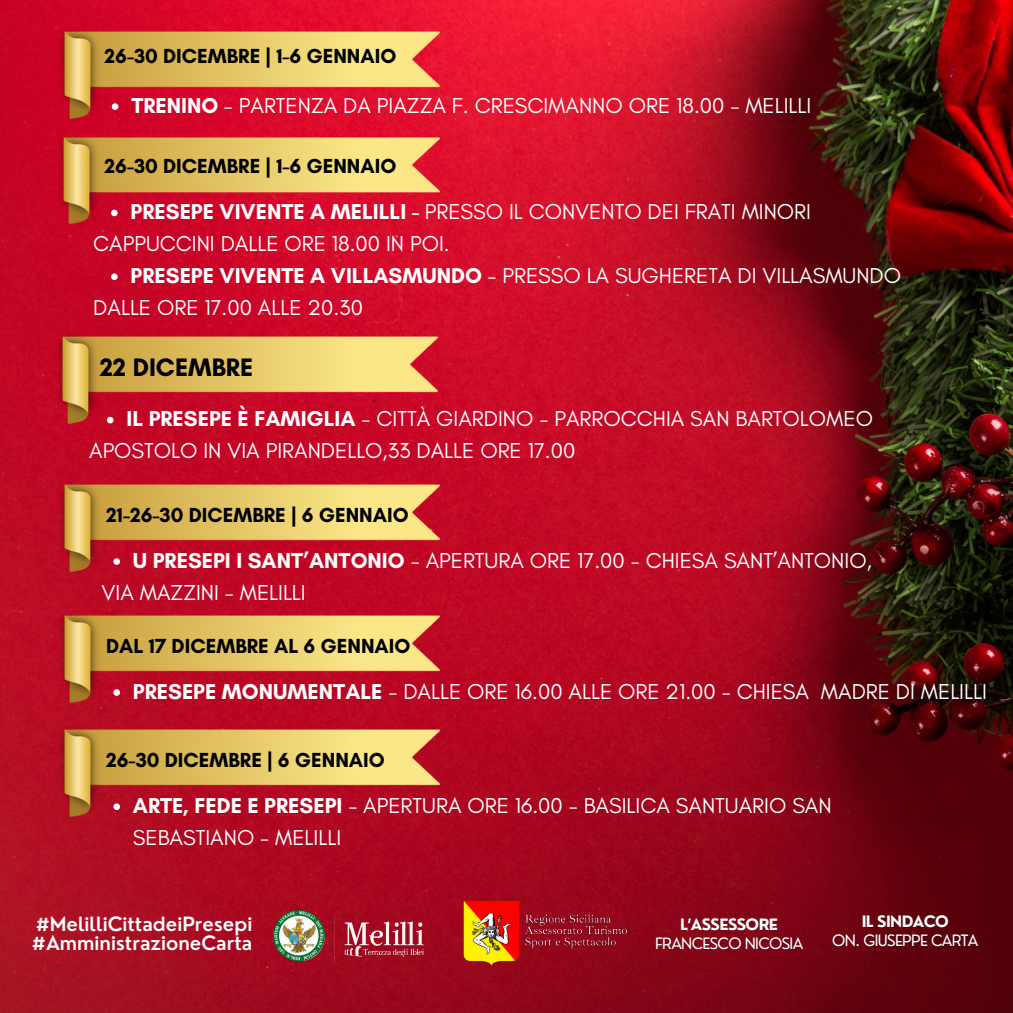
<style>
.page{position:relative;width:1013px;height:1013px;background:#fff}
.page>*{position:absolute;margin:0;border:0;box-sizing:border-box;transform-origin:0 0}
.t1{font:700 25.75px "Glacial Indifference";color:#000}
.t2{font:22px/31.9px "Glacial Indifference";color:#fff}
.t3{font:700 20.75px "Glacial Indifference";color:#000}
.t4{font:600 19.25px "Nourd";color:#fff}
.t5{font:15.25px "Nourd";letter-spacing:-.04em;color:#fff}
.t6{font:700 15.25px "Nourd";letter-spacing:-.04em;color:#fff}
.s1{font-weight:700}
</style>
<div class="page">
<img style="left:0;top:0;width:1012px;height:1012px">
<img style="left:327px;top:905px;width:102px;height:65px">
<img style="left:258px;top:896px;width:69px;height:83px">
<img style="left:464px;top:900px;width:61px;height:67px">
<img style="left:522px;top:910px;width:108px;height:42px">
<img style="left:54px;top:131px;width:386px;height:93px">
<svg style="left:111px;top:210px;width:7px;height:6px"></svg>
<svg style="left:111px;top:273px;width:7px;height:7px"></svg>
<img style="left:56px;top:478px;width:383px;height:93px">
<svg style="left:113px;top:558px;width:7px;height:7px"></svg>
<img style="left:56px;top:25px;width:383px;height:93px">
<svg style="left:112px;top:103px;width:6px;height:7px"></svg>
<img style="left:53px;top:330px;width:384px;height:93px">
<img style="left:56px;top:723px;width:383px;height:93px">
<svg style="left:113px;top:803px;width:7px;height:7px"></svg>
<img style="left:56px;top:609px;width:383px;height:93px">
<svg style="left:113px;top:689px;width:7px;height:6px"></svg>
<p class="t3" style="left:104px;top:44px;width:293px">26-30 DICEMBRE | 1-6 GENNAIO</p>
<p class="t2" style="left:131px;top:89px;width:681px"><span class="s1">TRENINO</span> - PARTENZA DA PIAZZA F. CRESCIMANNO ORE 18.00 - MELILLI</p>
<p class="t3" style="left:104px;top:153px;width:293px">26-30 DICEMBRE | 1-6 GENNAIO</p>
<p class="t2" style="left:131px;top:195px;width:682px"><span class="s1">PRESEPE VIVENTE A MELILLI -</span> PRESSO IL CONVENTO DEI FRATI MINORI</p>
<p class="t2" style="left:93px;top:227px;width:358px">CAPPUCCINI DALLE ORE 18.00 IN POI.</p>
<p class="t2" style="left:131px;top:259px;width:772px"><span class="s1">PRESEPE VIVENTE A VILLASMUNDO</span> - PRESSO LA SUGHERETA DI VILLASMUNDO</p>
<p class="t2" style="left:93px;top:291px;width:271px">DALLE ORE 17.00 ALLE 20.30</p>
<p class="t1" style="left:100px;top:351px;width:155px">22 DICEMBRE</p>
<p class="t2" style="left:126px;top:402px;width:748px"><span class="s1">IL PRESEPE È FAMIGLIA</span> - CITTÀ GIARDINO - PARROCCHIA SAN BARTOLOMEO</p>
<p class="t2" style="left:89px;top:434px;width:487px">APOSTOLO IN VIA PIRANDELLO,33 DALLE ORE 17.00</p>
<p class="t3" style="left:106px;top:502px;width:304px">21-26-30 DICEMBRE | 6 GENNAIO</p>
<p class="t2" style="left:133px;top:544px;width:740px"><span class="s1">U PRESEPI I SANT’ANTONIO</span> - APERTURA ORE 17.00 - CHIESA SANT’ANTONIO,</p>
<p class="t2" style="left:101px;top:576px;width:206px">VIA MAZZINI - MELILLI</p>
<p class="t3" style="left:106px;top:633px;width:306px">DAL 17 DICEMBRE AL 6 GENNAIO</p>
<p class="t2" style="left:133px;top:675px;width:855px"><span class="s1">PRESEPE MONUMENTALE</span> - DALLE ORE 16.00 ALLE ORE 21.00 - CHIESA MADRE DI MELILLI</p>
<p class="t3" style="left:106px;top:747px;width:280px">26-30 DICEMBRE | 6 GENNAIO</p>
<p class="t2" style="left:133px;top:789px;width:700px"><span class="s1">ARTE, FEDE E PRESEPI</span> - APERTURA ORE 16.00 - BASILICA SANTUARIO SAN<br>SEBASTIANO - MELILLI</p>
<p class="t4" style="left:36px;top:911px;width:218px">#MelilliCittadeiPresepi</p>
<p class="t4" style="left:32px;top:930px;width:222px">#AmministrazioneCarta</p>
<p class="t6" style="left:680px;top:914px;width:99px">L’ASSESSORE</p>
<p class="t5" style="left:655px;top:933px;width:150px">FRANCESCO NICOSIA</p>
<p class="t6" style="left:861px;top:911px;width:89px">IL SINDACO</p>
<p class="t5" style="left:832px;top:930px;width:148px">ON. GIUSEPPE CARTA</p>
</div>
